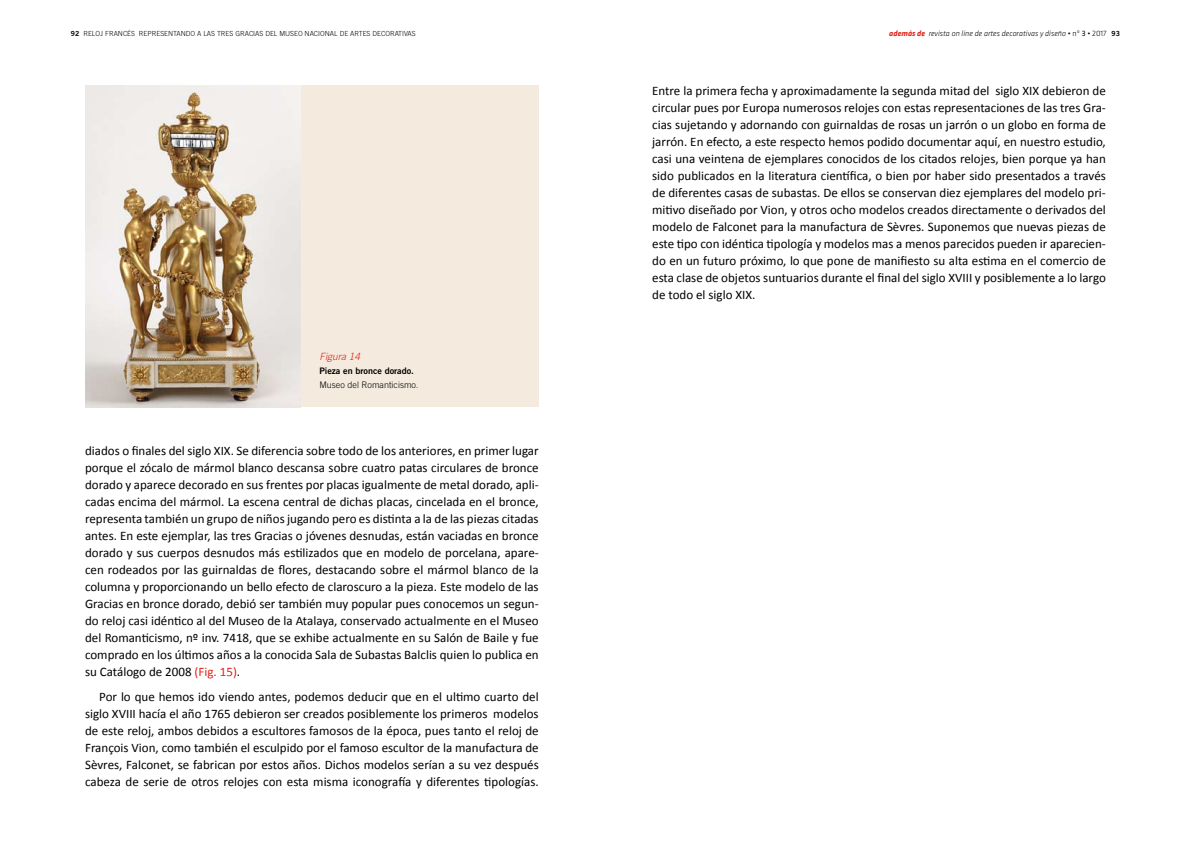
<style>
.page{position:relative;width:1191px;height:842px;background:#fff}
.page>*{position:absolute;margin:0;border:0;box-sizing:border-box;transform-origin:0 0}
.t1{font:13px/17px "Calibri";color:#000;text-align:justify}
.t2{font:italic 300 10px "Trade Gothic LT";color:#e32219}
.t3{font:300 9px "Trade Gothic LT";color:#000}
.t4{font:9px "Trade Gothic LT Bold Two";color:#000}
.t5{font:italic 300 8px "Klavika";color:#000}
.t6{font:300 7px "Trade Gothic LT";color:#000}
.s1{font-family:"Trade Gothic LT Bold Two";font-weight:400}
.s2{font-weight:700;color:#e32219}
.s3{font-style:normal}
.s4{font-weight:400;font-style:normal}
.s5{font-family:"Trade Gothic LT Bold Two";font-weight:400;font-style:normal;font-size:7px}
.s6{font-size:8px}
.s7{color:#e32219}
</style>
<div class="page">
<div style="left:85px;top:85px;width:454px;height:322px;background:#f4eade"></div>
<img style="left:85px;top:85px;width:216px;height:322px">
<p class="t6" style="left:71px;top:29px;width:346px"><span class="s1">92</span> RELOJ FRANCÉS REPRESENTANDO A LAS TRES GRACIAS DEL MUSEO NACIONAL DE ARTES DECORATIVAS</p>
<p class="t5" style="left:889px;top:29px;width:232px"><span class="s2">además de</span> revista on line de artes decorativas y diseño <span class="s3">• nº</span> <span class="s4">3</span> <span class="s3">• 2017</span> <span class="s5">93</span></p>
<p class="t2" style="left:319px;top:351px;width:42px">Figura 14</p>
<p class="t4" style="left:319px;top:365px;width:96px">Pieza en bronce dorado.</p>
<p class="t3" style="left:319px;top:380px;width:100px">Museo del Romanticismo<span class="s6">.</span></p>
<p class="t1" style="left:85px;top:441px;width:455px">diados o finales del siglo XIX. Se diferencia sobre todo de los anteriores, en primer lugar porque el zócalo de mármol blanco descansa sobre cuatro patas circulares de bronce dorado y aparece decorado en sus frentes por placas igualmente de metal dorado, apli&shy;cadas encima del mármol. La escena central de dichas placas, cincelada en el bronce, representa también un grupo de niños jugando pero es distinta a la de las piezas citadas antes. En este ejemplar, las tres Gracias o jóvenes desnudas, están vaciadas en bronce dorado y sus cuerpos desnudos más estilizados que en modelo de porcelana, apare&shy;cen rodeados por las guirnaldas de flores, destacando sobre el mármol blanco de la columna y proporcionando un bello efecto de claroscuro a la pieza. Este modelo de las Gracias en bronce dorado, debió ser también muy popular pues conocemos un segun&shy;do reloj casi idéntico al del Museo de la Atalaya, conservado actualmente en el Museo del Romanticismo, nº inv. 7418, que se exhibe actualmente en su Salón de Baile y fue comprado en los últimos años a la conocida Sala de Subastas Balclis quien lo publica en su Catálogo de 2008 <span class="s7">(Fig. 15)</span>.</p>
<p class="t1" style="left:85px;top:688px;width:455px;text-indent:14px">Por lo que hemos ido viendo antes, podemos deducir que en el ultimo cuarto del siglo XVIII hacía el año 1765 debieron ser creados posiblemente los primeros modelos de este reloj, ambos debidos a escultores famosos de la época, pues tanto el reloj de François Vion, como también el esculpido por el famoso escultor de la manufactura de Sèvres, Falconet, se fabrican por estos años. Dichos modelos serían a su vez después cabeza de serie de otros relojes con esta misma iconografía y diferentes tipologías.</p>
<p class="t1" style="left:652px;top:81px;width:455px">Entre la primera fecha y aproximadamente la segunda mitad del siglo XIX debieron de circular pues por Europa numerosos relojes con estas representaciones de las tres Gra&shy;cias sujetando y adornando con guirnaldas de rosas un jarrón o un globo en forma de jarrón. En efecto, a este respecto hemos podido documentar aquí, en nuestro estudio, casi una veintena de ejemplares conocidos de los citados relojes, bien porque ya han sido publicados en la literatura científica, o bien por haber sido presentados a través de diferentes casas de subastas. De ellos se conservan diez ejemplares del modelo pri&shy;mitivo diseñado por Vion, y otros ocho modelos creados directamente o derivados del modelo de Falconet para la manufactura de Sèvres. Suponemos que nuevas piezas de este tipo con idéntica tipología y modelos mas a menos parecidos pueden ir aparecien&shy;do en un futuro próximo, lo que pone de manifiesto su alta estima en el comercio de esta clase de objetos suntuarios durante el final del siglo XVIII y posiblemente a lo largo de todo el siglo XIX.</p>
</div>
